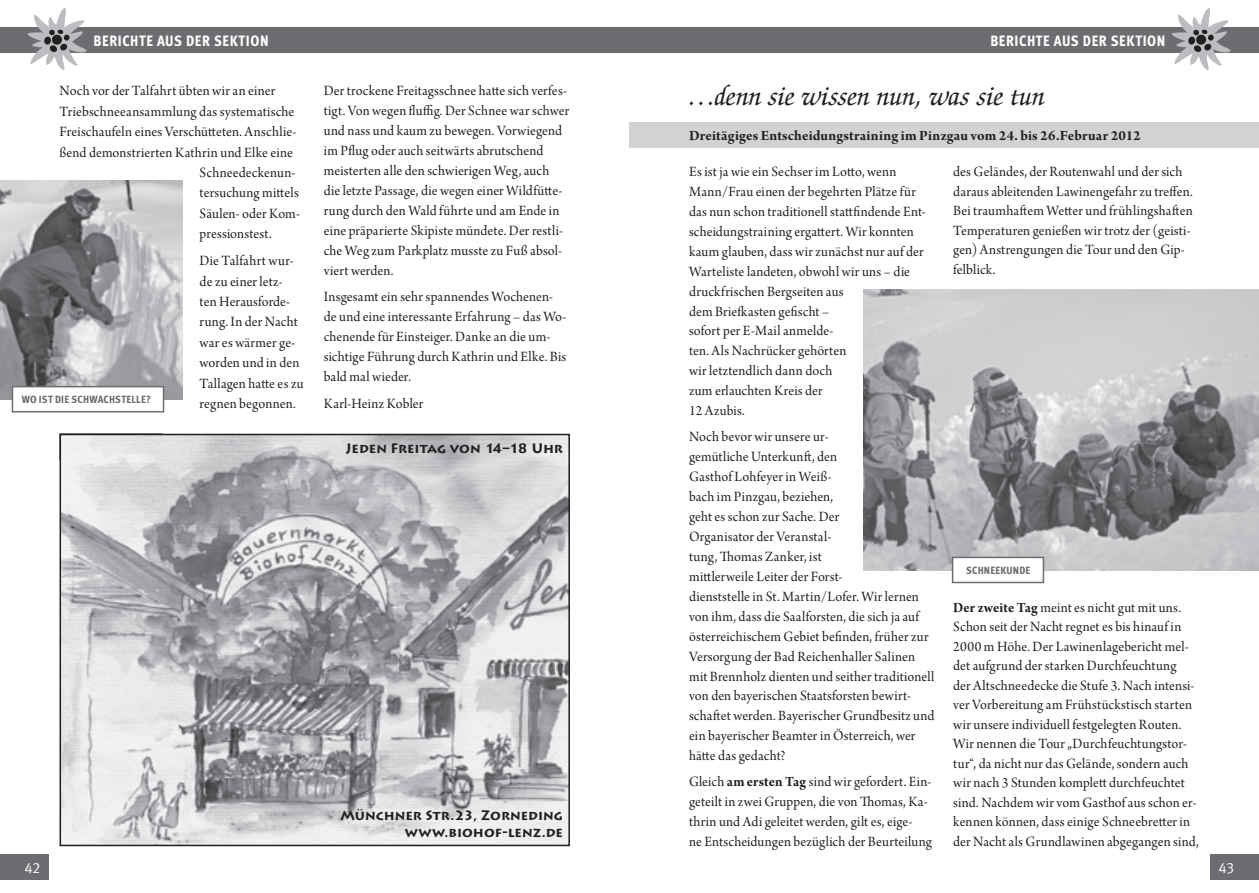
<style>
.page{position:relative;width:1259px;height:893px;background:#fff}
.page>*{position:absolute;margin:0;border:0;box-sizing:border-box;transform-origin:0 0}
.t1{font:italic 28.5px "Zapf Chancery Std";color:#231f20}
.t2{font:15px/20px "Arno Pro Subhead";letter-spacing:.01em;color:#231f20;scale:.96 1}
.t3{font:15px "Arno Pro Bold Subhead";letter-spacing:.01em;color:#231f20}
.t4{font:15px "Meta Cond Extra Bold LF";letter-spacing:.04em;color:#fff}
.t5{font:15px "Meta Caps";color:#fff}
.t6{font:700 13.5px/16.2px "Lithos Pro";color:#231f20;text-align:right}
.t7{font:10.5px "Meta Cond Extra Bold LF";letter-spacing:.02em;color:#6c6d70;scale:1.04 1}
.s1{font-family:"Arno Pro Bold Subhead"}
</style>
<div class="page">
<div style="left:0;top:855px;width:49px;height:25px;background:#6c6d70"></div>
<div style="left:1210px;top:855px;width:49px;height:25px;background:#6c6d70"></div>
<div style="left:0;top:28px;width:629px;height:25px;background:#6c6d70"></div>
<svg style="left:26px;top:7px;width:65px;height:63px"></svg>
<div style="left:629px;top:28px;width:630px;height:25px;background:#6c6d70"></div>
<svg style="left:1169px;top:8px;width:65px;height:62px"></svg>
<img style="left:0;top:180px;width:183px;height:219px">
<div style="left:59px;top:433px;width:104px;height:27px;border:2px solid #6c6d70"></div>
<img style="left:63px;top:437px;width:504px;height:406px">
<div style="left:60px;top:434px;width:510px;height:412px;border:2px solid #231f20"></div>
<div style="left:12px;top:387px;width:151px;height:25px;background:#fff"></div>
<div style="left:12px;top:386px;width:152px;height:26px;border:2px solid #6c6d70"></div>
<div style="left:629px;top:122px;width:630px;height:25px;background:#d1d2d4"></div>
<img style="left:863px;top:290px;width:396px;height:280px">
<div style="left:952px;top:557px;width:91px;height:25px;background:#fff"></div>
<div style="left:952px;top:557px;width:92px;height:26px;border:2px solid #6c6d70"></div>
<p class="t4" style="left:94px;top:32px;width:176px">BERICHTE AUS DER SEKTION</p>
<p class="t4" style="left:990px;top:32px;width:176px">BERICHTE AUS DER SEKTION</p>
<p class="t2" style="left:60px;top:82px;width:226px">Noch vor der Talfahrt übten wir an einer</p>
<p class="t2" style="left:60px;top:102px;width:246px">Triebschneeansammlung das systematische</p>
<p class="t2" style="left:60px;top:123px;width:248px">Freischaufeln eines Verschütteten. Anschlie-</p>
<p class="t2" style="left:60px;top:143px;width:245px">ßend demonstrierten Kathrin und Elke eine</p>
<p class="t2" style="left:200px;top:163px;width:101px">Schneedeckenun-</p>
<p class="t2" style="left:200px;top:184px;width:105px">tersuchung mittels</p>
<p class="t2" style="left:200px;top:204px;width:106px">Säulen- oder Kom-</p>
<p class="t2" style="left:200px;top:225px;width:76px">pressionstest.</p>
<p class="t2" style="left:200px;top:251px;width:110px;line-height:20.4px">Die Talfahrt wur&shy;de zu einer letz-<br>ten Herausforde&shy;rung. In der Nacht war es wärmer ge&shy;worden und in den<br>Tallagen hatte es zu regnen begonnen.</p>
<p class="t2" style="left:324px;top:82px;width:257px">Der trockene Freitagsschnee hatte sich verfes&shy;tigt. Von wegen fluffig. Der Schnee war schwer und nass und kaum zu bewegen. Vorwiegend im Pflug oder auch seitwärts abrutschend meisterten alle den schwierigen Weg, auch die letzte Passage, die wegen einer Wildfütte&shy;rung durch den Wald führte und am Ende in eine präparierte Skipiste mündete. Der restli&shy;che Weg zum Parkplatz musste zu Fuß absol&shy;viert werden.</p>
<p class="t2" style="left:324px;top:288px;width:254px">Insgesamt ein sehr spannendes Wochenen&shy;de und eine interessante Erfahrung – das Wo&shy;chenende für Einsteiger. Danke an die um&shy;sichtige Führung durch Kathrin und Elke. Bis bald mal wieder.</p>
<p class="t2" style="left:324px;top:394px;width:105px">Karl-Heinz Kobler</p>
<h1 class="t1" style="left:687px;top:82px;width:359px">…denn sie wissen nun, was sie tun</h1>
<p class="t3" style="left:689px;top:127px;width:453px">Dreitägiges Entscheidungstraining im Pinzgau vom 24. bis 26.Februar 2012</p>
<p class="t2" style="left:689px;top:162px;width:248px">Es ist ja wie ein Sechser im Lotto, wenn Mann/Frau einen der begehrten Plätze für das nun schon traditionell stattfindende Ent&shy;scheidungstraining ergattert. Wir konnten kaum glauben, dass wir zunächst nur auf der Warteliste landeten, obwohl wir uns – die druckfrischen Bergseiten aus<br>dem Briefkasten gefischt –<br>sofort per E-Mail anmelde-<br>ten. Als Nachrücker gehörten<br>wir letztendlich dann doch<br>zum erlauchten Kreis der<br>12 Azubis.</p>
<p class="t2" style="left:689px;top:428px;width:257px">Noch bevor wir unsere ur-<br>gemütliche Unterkunft, den<br>Gasthof Lohfeyer in Weiß-<br>bach im Pinzgau, beziehen,<br>geht es schon zur Sache. Der<br>Organisator der Veranstal-<br>tung, Thomas Zanker, ist<br>mittlerweile Leiter der Forst-<br>dienststelle in St. Martin/Lofer. Wir lernen von ihm, dass die Saalforsten, die sich ja auf österreichischem Gebiet befinden, früher zur Versorgung der Bad Reichenhaller Salinen mit Brennholz dienten und seither traditionell von den bayerischen Staatsforsten bewirt&shy;schaftet werden. Bayerischer Grundbesitz und ein bayerischer Beamter in Österreich, wer hätte das gedacht?</p>
<p class="t2" style="left:689px;top:773px;width:255px">Gleich <span class="s1">am ersten Tag</span> sind wir gefordert. Ein&shy;geteilt in zwei Gruppen, die von Thomas, Ka&shy;thrin und Adi geleitet werden, gilt es, eige-<br>ne Entscheidungen bezüglich der Beurteilung</p>
<p class="t2" style="left:953px;top:163px;width:251px;line-height:19.5px">des Geländes, der Routenwahl und der sich daraus ableitenden Lawinengefahr zu treffen.<br>Bei traumhaftem Wetter und frühlingshaften Temperaturen genießen wir trotz der (geisti&shy;gen) Anstrengungen die Tour und den Gip&shy;felblick.</p>
<p class="t7" style="left:22px;top:393px;width:126px">WO IST DI E SCHWACHSTELLE?</p>
<p class="t6" style="left:346px;top:441px;width:219px">Jeden Freitag von 14–18 Uhr</p>
<p class="t7" style="left:966px;top:564px;width:63px">SCHNEEKUNDE</p>
<p class="t2" style="left:953px;top:598px;width:257px;line-height:19.5px"><span class="s1">Der zweite Tag</span> meint es nicht gut mit uns.<br>Schon seit der Nacht regnet es bis hinauf in 2000 m Höhe. Der Lawinenlagebericht mel&shy;det aufgrund der starken Durchfeuchtung<br>der Altschneedecke die Stufe 3. Nach intensi&shy;ver Vorbereitung am Frühstückstisch starten wir unsere individuell festgelegten Routen.<br>Wir nennen die Tour „Durchfeuchtungstor&shy;tur“, da nicht nur das Gelände, sondern auch wir nach 3 Stunden komplett durchfeuchtet sind. Nachdem wir vom Gasthof aus schon er&shy;kennen können, dass einige Schneebretter in der Nacht als Grundlawinen abgegangen sind,</p>
<p class="t6" style="left:340px;top:808px;width:224px">Münchner Str.23, Zorneding www.biohof-lenz.de</p>
<p class="t5" style="left:24px;top:859px;width:17px">42</p>
<p class="t5" style="left:1218px;top:859px;width:17px">43</p>
</div>
